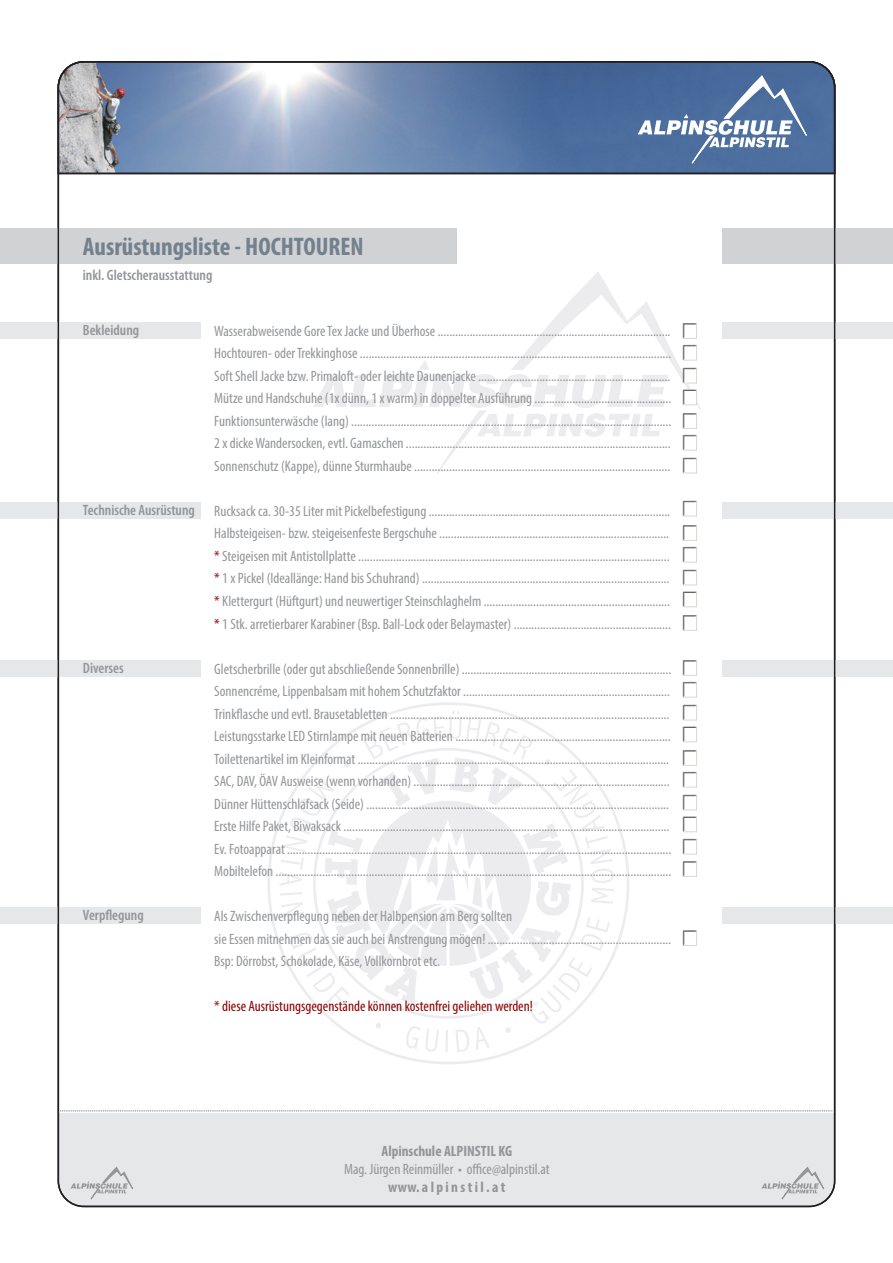
<style>
.page{position:relative;width:893px;height:1263px;background:#fff}
.page>*{position:absolute;margin:0;border:0;box-sizing:border-box;transform-origin:0 0}
.t1{font:700 condensed 25.5px "Myriad Pro";color:#73808d}
.t2{font:condensed 15px/22.5px "Myriad Pro";color:#939598;text-align:justify}
.t3{font:600 condensed 15px "Myriad Pro";color:#939598}
.t4{font:condensed 15px "Myriad Pro";color:#8b0202}
.t5{font:700 condensed 15px "Myriad Pro";color:#939598}
.s1{color:#8b0202}
</style>
<div class="page">
<div style="left:58px;top:1113px;width:777px;height:93px;background:#e6e7e9"></div>
<svg style="left:61px;top:1110px;width:771px;height:1px"></svg>
<svg style="left:267px;top:702px;width:362px;height:362px"></svg>
<svg style="left:280px;top:711px;width:334px;height:341px"></svg>
<svg style="left:57px;top:61px;width:779px;height:114px;background:#748aac"></svg>
<svg style="left:638px;top:75px;width:178px;height:89px;background:#6682ab"></svg>
<svg style="left:437px;top:272px;width:264px;height:202px"></svg>
<svg style="left:313px;top:360px;width:356px;height:77px"></svg>
<svg style="left:761px;top:1167px;width:67px;height:33px;background:#d7d8da"></svg>
<svg style="left:71px;top:1167px;width:66px;height:33px;background:#d7d8da"></svg>
<div style="left:0;top:228px;width:456px;height:36px;background:#d1d2d4"></div>
<div style="left:0;top:322px;width:200px;height:16px;background:#e6e7e9"></div>
<div style="left:723px;top:228px;width:170px;height:36px;background:#d1d2d4"></div>
<div style="left:723px;top:322px;width:170px;height:16px;background:#e6e7e9"></div>
<div style="left:0;top:502px;width:200px;height:16px;background:#e6e7e9"></div>
<div style="left:723px;top:502px;width:170px;height:16px;background:#e6e7e9"></div>
<div style="left:0;top:660px;width:200px;height:17px;background:#e6e7e9"></div>
<div style="left:723px;top:660px;width:170px;height:17px;background:#e6e7e9"></div>
<div style="left:0;top:907px;width:200px;height:16px;background:#e6e7e9"></div>
<div style="left:723px;top:907px;width:170px;height:16px;background:#e6e7e9"></div>
<svg style="left:683px;top:323px;width:15px;height:16px"></svg>
<svg style="left:683px;top:345px;width:15px;height:16px"></svg>
<svg style="left:683px;top:368px;width:15px;height:16px"></svg>
<svg style="left:683px;top:390px;width:15px;height:16px"></svg>
<svg style="left:683px;top:413px;width:15px;height:16px"></svg>
<svg style="left:683px;top:435px;width:15px;height:16px"></svg>
<svg style="left:683px;top:458px;width:15px;height:16px"></svg>
<svg style="left:683px;top:501px;width:14px;height:16px"></svg>
<svg style="left:683px;top:525px;width:14px;height:16px"></svg>
<svg style="left:683px;top:547px;width:14px;height:16px"></svg>
<svg style="left:683px;top:570px;width:14px;height:16px"></svg>
<svg style="left:683px;top:592px;width:14px;height:16px"></svg>
<svg style="left:683px;top:615px;width:14px;height:16px"></svg>
<svg style="left:683px;top:660px;width:14px;height:16px"></svg>
<svg style="left:683px;top:682px;width:14px;height:16px"></svg>
<svg style="left:683px;top:705px;width:14px;height:16px"></svg>
<svg style="left:683px;top:727px;width:14px;height:16px"></svg>
<svg style="left:683px;top:750px;width:14px;height:16px"></svg>
<svg style="left:683px;top:772px;width:14px;height:16px"></svg>
<svg style="left:683px;top:795px;width:14px;height:16px"></svg>
<svg style="left:683px;top:817px;width:14px;height:16px"></svg>
<svg style="left:683px;top:839px;width:14px;height:16px"></svg>
<svg style="left:683px;top:930px;width:14px;height:16px"></svg>
<svg style="left:683px;top:861px;width:14px;height:16px"></svg>
<h1 class="t1" style="left:83px;top:230px;width:282px">Ausrüstungsliste - HOCHTOUREN</h1>
<p class="t3" style="left:83px;top:266px;width:131px">inkl. Gletscherausstattung</p>
<p class="t3" style="left:83px;top:322px;width:58px">Bekleidung</p>
<p class="t2" style="left:214px;top:320px;width:458px">Wasserabweisende Gore Tex Jacke und Überhose ................................................................................<br>Hochtouren- oder Trekkinghose ...........................................................................................................<br>Soft Shell Jacke bzw. Primaloft- oder leichte Daunenjacke ..................................................................<br>Mütze und Handschuhe (1x dünn, 1 x warm) in doppelter Ausführung ...............................................<br>Funktionsunterwäsche (lang) ..............................................................................................................<br>2 x dicke Wandersocken, evtl. Gamaschen ...........................................................................................<br>Sonnenschutz (Kappe), dünne Sturmhaube ........................................................................................</p>
<p class="t2" style="left:214px;top:500px;width:458px">Rucksack ca. 30-35 Liter mit Pickelbefestigung ...................................................................................<br>Halbsteigeisen- bzw. steigeisenfeste Bergschuhe ............................................................................... <span class="s1">*</span> Steigeisen mit Antistollplatte ........................................................................................................... <span class="s1">*</span> 1 x Pickel (Ideallänge: Hand bis Schuhrand) ..................................................................................... <span class="s1">*</span> Klettergurt (Hüftgurt) und neuwertiger Steinschlaghelm ................................................................ <span class="s1">*</span> 1 Stk. arretierbarer Karabiner (Bsp. Ball-Lock oder Belaymaster) ......................................................</p>
<p class="t2" style="left:214px;top:657px;width:458px;text-align:left">Gletscherbrille (oder gut abschließende Sonnenbrille) ........................................................................<br>Sonnencréme, Lippenbalsam mit hohem Schutzfaktor .......................................................................<br>Trinkflasche und evtl. Brausetabletten ................................................................................................<br>Leistungsstarke LED Stirnlampe mit neuen Batterien ..........................................................................<br>Toilettenartikel im Kleinformat ...........................................................................................................<br>SAC, DAV, ÖAV Ausweise (wenn vorhanden) ........................................................................................<br>Dünner Hüttenschlafsack (Seide) ........................................................................................................<br>Erste Hilfe Paket, Biwaksack ................................................................................................................<br>Ev. Fotoapparat ....................................................................................................................................<br>Mobiltelefon ........................................................................................................................................</p>
<p class="t2" style="left:214px;top:905px;width:458px;text-align:left">Als Zwischenverpflegung neben der Halbpension am Berg sollten<br>sie Essen mitnehmen das sie auch bei Anstrengung mögen! ...............................................................<br>Bsp: Dörrobst, Schokolade, Käse, Vollkornbrot etc.</p>
<p class="t4" style="left:214px;top:997px;width:320px">* diese Ausrüstungsgegenstände können kostenfrei geliehen werden!</p>
<p class="t3" style="left:83px;top:501px;width:114px">Technische Ausrüstung</p>
<p class="t3" style="left:83px;top:660px;width:42px">Diverses</p>
<p class="t3" style="left:83px;top:906px;width:62px">Verpflegung</p>
<p class="t5" style="left:381px;top:1141px;width:132px">Alpinschule ALPINSTIL KG</p>
<p class="t2" style="left:344px;top:1157px;width:207px">Mag. Jürgen Reinmüller • office@alpinstil.at</p>
<p class="t5" style="left:388px;top:1177px;width:119px">www. a l p i n s t i l . a t</p>
</div>
